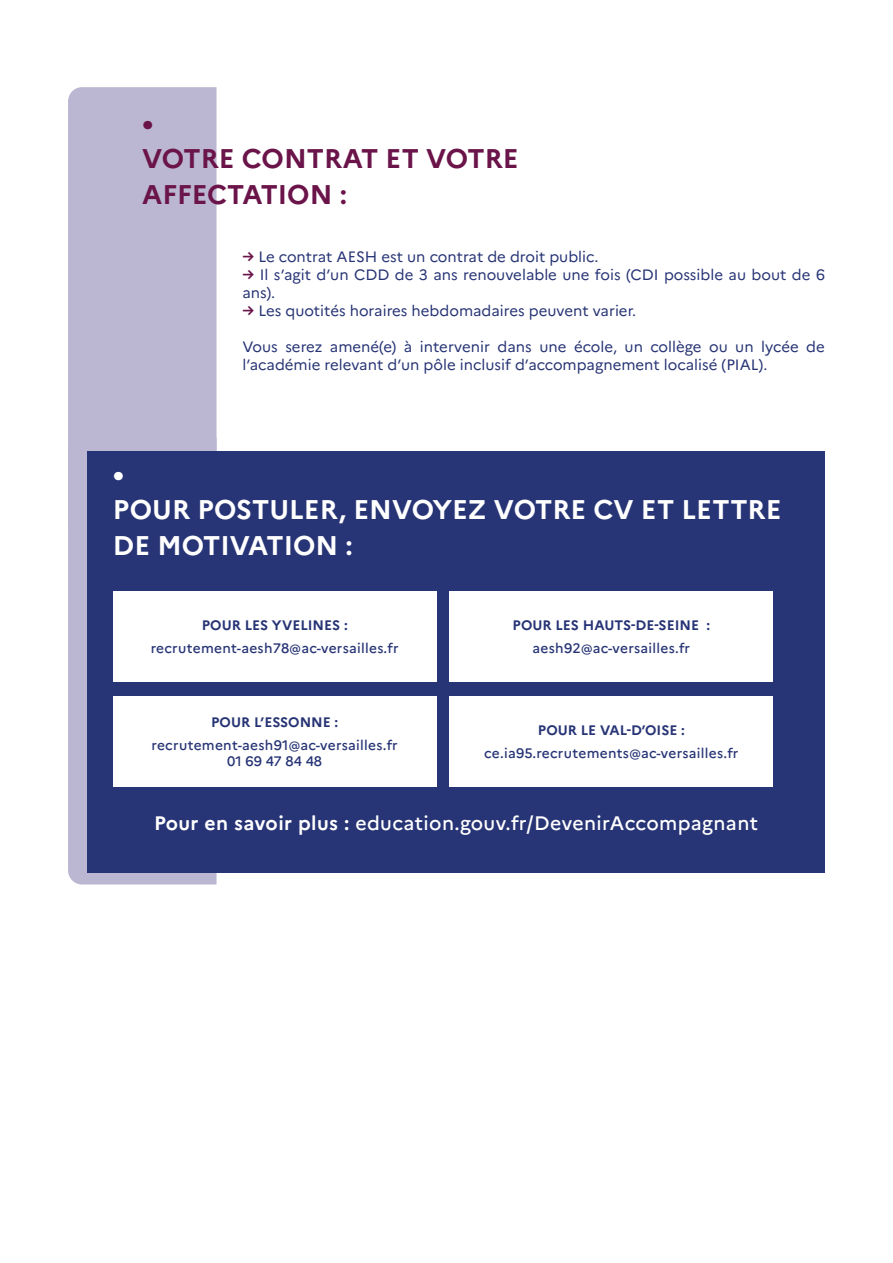
<style>
.page{position:relative;width:893px;height:1263px;background:#fff}
.page>*{position:absolute;margin:0;border:0;box-sizing:border-box;transform-origin:0 0}
.t1{font:700 27px/36px "Marianne";color:#fff}
.t2{font:700 27px/36px "Marianne";color:#6a144a}
.t3{font:500 19.5px "Marianne";letter-spacing:.02em;color:#fff}
.t4{font:15px/18px "Marianne";color:#273475}
.t5{font:500 13.8px/16.5px "Marianne";letter-spacing:.02em;color:#273475;text-align:center}
.t6{font:700 13.8px "Marianne";color:#273475}
.s1{font-weight:700;color:#6a144a}
.s2{font-weight:700}
</style>
<div class="page">
<div style="left:68px;top:87px;width:149px;height:350px;background:#bbb7d2"></div>
<div style="left:68px;top:437px;width:149px;height:447px;background:#bbb7d2"></div>
<div style="left:87px;top:451px;width:738px;height:421px;background:#273475"></div>
<div style="left:113px;top:591px;width:323px;height:90px;background:#fff"></div>
<div style="left:113px;top:696px;width:323px;height:91px;background:#fff"></div>
<div style="left:450px;top:696px;width:323px;height:91px;background:#fff"></div>
<div style="left:450px;top:591px;width:323px;height:90px;background:#fff"></div>
<h1 class="t2" style="left:142px;top:105px;width:378px">•<br>VOTRE CONTRAT ET VOTRE<br>AFFECTATION :</h1>
<p class="t4" style="left:242px;top:248px;width:358px"><span class="s1">→</span> Le contrat AESH est un contrat de droit public.</p>
<p class="t4" style="left:242px;top:266px;width:584px"><span class="s1">→</span> Il s’agit d’un CDD de 3 ans renouvelable une fois (CDI possible au bout de 6 ans).</p>
<p class="t4" style="left:242px;top:302px;width:395px"><span class="s1">→</span> Les quotités horaires hebdomadaires peuvent varier.</p>
<p class="t4" style="left:242px;top:338px;width:584px">Vous serez amené(e) à intervenir dans une école, un collège ou un lycée de l’académie relevant d’un pôle inclusif d’accompagnement localisé (PIAL).</p>
<h1 class="t1" style="left:113px;top:456px;width:670px">•<br>POUR POSTULER, ENVOYEZ VOTRE CV ET LETTRE<br>DE MOTIVATION :</h1>
<p class="t6" style="left:202px;top:617px;width:148px">POUR LES YVELINES :</p>
<p class="t5" style="left:151px;top:640px;width:249px">recrutement-aesh78@ac-versailles.fr</p>
<p class="t6" style="left:211px;top:714px;width:129px">POUR L’ESSONNE :</p>
<p class="t5" style="left:152px;top:737px;width:248px">recrutement-aesh91@ac-versailles.fr<br>01 69 47 84 48</p>
<p class="t6" style="left:512px;top:617px;width:199px">POUR LES HAUTS-DE-SEINE :</p>
<p class="t5" style="left:533px;top:640px;width:159px">aesh92@ac-versailles.fr</p>
<p class="t6" style="left:538px;top:722px;width:149px">POUR LE VAL-D’OISE :</p>
<p class="t5" style="left:484px;top:745px;width:256px">ce.ia95.recrutements@ac-versailles.fr</p>
<h2 class="t3" style="left:154px;top:811px;width:605px"><span class="s2">Pour en savoir plus :</span> education.gouv.fr/DevenirAccompagnant</h2>
</div>
